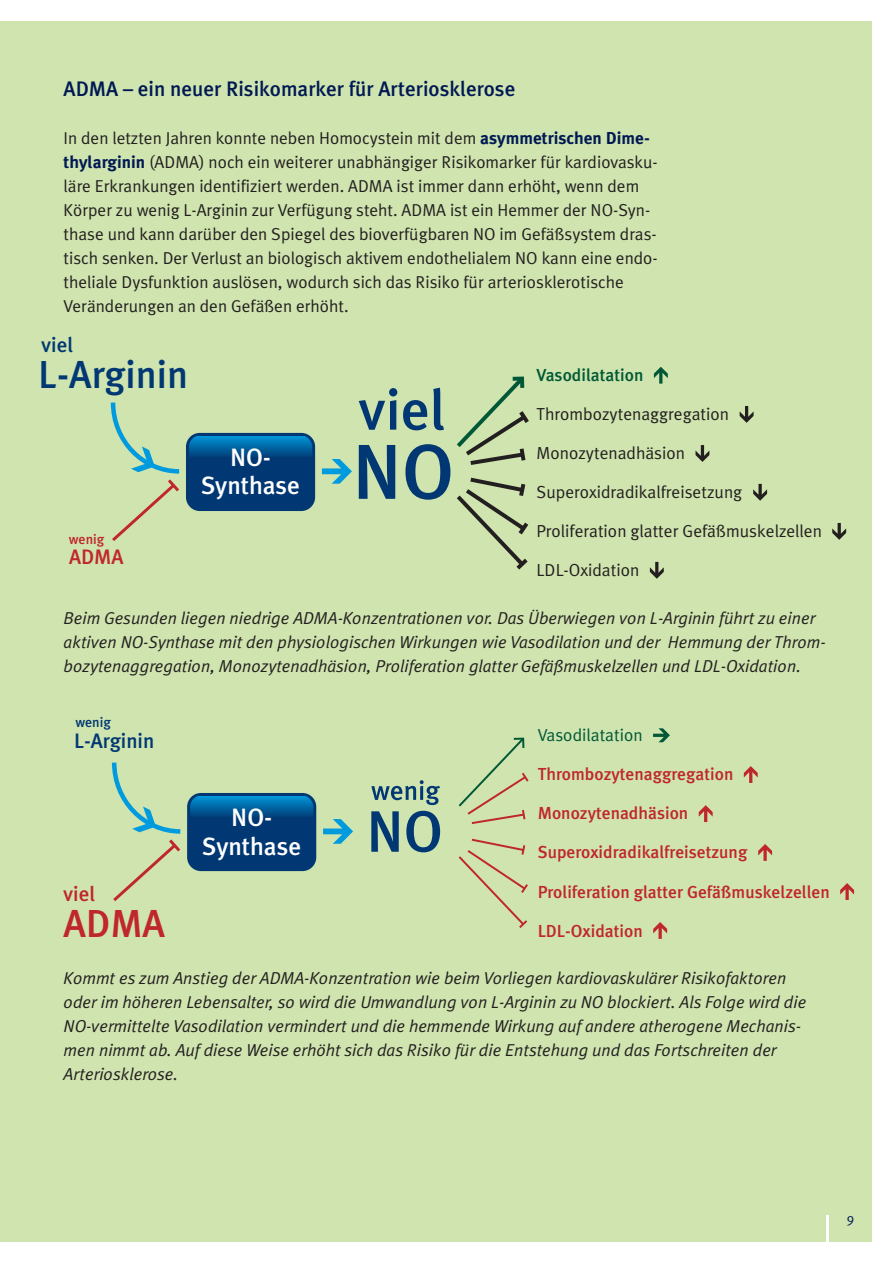
<style>
.page{position:relative;width:892px;height:1263px;background:#fff}
.page>*{position:absolute;margin:0;border:0;box-sizing:border-box;transform-origin:0 0}
.t1{font:500 39px "Meta Plus";color:#013874}
.t2{font:500 39px "Meta Plus";color:#c0262d}
.t3{font:500 25.05px/28.8px "Meta Plus";color:#fff;text-align:center}
.t4{font:500 21px "Meta Plus";color:#001954}
.t5{font:500 20.85px "Meta Plus";color:#013874}
.t6{font:500 20.85px "Meta Plus";color:#c0262d}
.t7{font:17.4px "Meta Plus Normal";color:#231f20}
.t8{font:500 17.4px "Meta Plus";color:#c0262d}
.t9{font:500 17.4px "Meta Plus";color:#005836}
.t10{font:17.4px "Meta Plus Normal";color:#005836}
.t11{font:italic 17.25px/24px "Meta Plus Normal";color:#231f20}
.t12{font:17.25px/24px "Meta Plus Normal";color:#231f20}
.t13{font:500 13.95px "Meta Plus";color:#c0262d}
.t14{font:500 13.95px "Meta Plus";color:#013874}
.t15{font:13.5px "Meta Plus Normal Caps";color:#001954}
.s1{font-family:"Meta Plus";font-weight:700;color:#001954}
</style>
<div class="page">
<div style="left:0;top:22px;width:872px;height:1220px;background:#cfe4ae"></div>
<svg style="left:322px;top:459px;width:30px;height:25px"></svg>
<svg style="left:110px;top:402px;width:202px;height:139px"></svg>
<div style="left:189px;top:457px;width:123px;height:14px;background:#013874"></div>
<svg style="left:359px;top:445px;width:36px;height:54px"></svg>
<svg style="left:359px;top:388px;width:38px;height:42px"></svg>
<svg style="left:403px;top:376px;width:126px;height:194px"></svg>
<svg style="left:740px;top:406px;width:14px;height:17px"></svg>
<svg style="left:654px;top:367px;width:14px;height:17px"></svg>
<svg style="left:695px;top:445px;width:14px;height:17px"></svg>
<svg style="left:753px;top:484px;width:14px;height:17px"></svg>
<svg style="left:832px;top:523px;width:14px;height:17px"></svg>
<svg style="left:650px;top:562px;width:14px;height:17px"></svg>
<svg style="left:323px;top:819px;width:30px;height:25px"></svg>
<svg style="left:458px;top:838px;width:70px;height:90px"></svg>
<svg style="left:458px;top:737px;width:71px;height:87px"></svg>
<svg style="left:111px;top:762px;width:202px;height:139px"></svg>
<div style="left:190px;top:817px;width:123px;height:14px;background:#013874"></div>
<svg style="left:744px;top:766px;width:14px;height:17px"></svg>
<svg style="left:653px;top:728px;width:17px;height:14px"></svg>
<svg style="left:699px;top:805px;width:14px;height:17px"></svg>
<svg style="left:758px;top:844px;width:14px;height:17px"></svg>
<svg style="left:840px;top:883px;width:14px;height:17px"></svg>
<svg style="left:653px;top:922px;width:14px;height:17px"></svg>
<svg style="left:371px;top:811px;width:28px;height:41px"></svg>
<svg style="left:406px;top:811px;width:34px;height:41px"></svg>
<svg style="left:371px;top:780px;width:69px;height:25px"></svg>
<hr style="left:827px;top:1215px;width:2px;height:48px;background:#fff">
<p class="t4" style="left:64px;top:81px;width:453px">ADMA – ein neuer Risikomarker für Arteriosklerose</p>
<p class="t12" style="left:64px;top:128px;width:596px">In den letzten Jahren konnte neben Homocystein mit dem <span class="s1">asymmetrischen Dime&shy;thylarginin</span> (ADMA) noch ein weiterer unabhängiger Risikomarker für kardiovasku&shy;läre Erkrankungen identifiziert werden. ADMA ist immer dann erhöht, wenn dem Körper zu wenig L-Arginin zur Verfügung steht. ADMA ist ein Hemmer der NO-Syn&shy;thase und kann darüber den Spiegel des bioverfügbaren NO im Gefäßsystem dras&shy;tisch senken. Der Verlust an biologisch aktivem endothelialem NO kann eine endo&shy;theliale Dysfunktion auslösen, wodurch sich das Risiko für arteriosklerotische Veränderungen an den Gefäßen erhöht.</p>
<p class="t5" style="left:41px;top:337px;width:33px">viel</p>
<h1 class="t1" style="left:38px;top:359px;width:151px">L-Arginin</h1>
<p class="t13" style="left:69px;top:534px;width:37px">wenig</p>
<p class="t6" style="left:69px;top:549px;width:56px">ADMA</p>
<h2 class="t3" style="left:201px;top:444px;width:100px">NO-<br>Synthase</h2>
<p class="t9" style="left:537px;top:369px;width:108px">Vasodilatation</p>
<p class="t7" style="left:537px;top:408px;width:194px">Thrombozytenaggregation</p>
<p class="t7" style="left:537px;top:447px;width:150px">Monozytenadhäsion</p>
<p class="t7" style="left:537px;top:486px;width:207px">Superoxidradikalfreisetzung</p>
<p class="t7" style="left:537px;top:525px;width:287px">Proliferation glatter Gefäßmuskelzellen</p>
<p class="t7" style="left:537px;top:564px;width:104px">LDL-Oxidation</p>
<p class="t11" style="left:64px;top:608px;width:763px">Beim Gesunden liegen niedrige ADMA-Konzentrationen vor. Das Überwiegen von L-Arginin führt zu einer aktiven NO-Synthase mit den physiologischen Wirkungen wie Vasodilation und der Hemmung der Throm&shy;bozytenaggregation, Monozytenadhäsion, Proliferation glatter Gefäßmuskelzellen und LDL-Oxidation.</p>
<p class="t14" style="left:75px;top:717px;width:37px">wenig</p>
<p class="t5" style="left:74px;top:733px;width:82px">L-Arginin</p>
<p class="t6" style="left:63px;top:886px;width:33px">viel</p>
<h1 class="t2" style="left:63px;top:908px;width:103px">ADMA</h1>
<h2 class="t3" style="left:202px;top:805px;width:100px">NO-<br>Synthase</h2>
<p class="t10" style="left:538px;top:729px;width:106px">Vasodilatation</p>
<p class="t8" style="left:538px;top:768px;width:197px">Thrombozytenaggregation</p>
<p class="t8" style="left:538px;top:807px;width:152px">Monozytenadhäsion</p>
<p class="t8" style="left:538px;top:846px;width:211px">Superoxidradikalfreisetzung</p>
<p class="t8" style="left:538px;top:885px;width:294px">Proliferation glatter Gefäßmuskelzellen</p>
<p class="t8" style="left:538px;top:924px;width:107px">LDL-Oxidation</p>
<p class="t11" style="left:64px;top:968px;width:744px">Kommt es zum Anstieg der ADMA-Konzentration wie beim Vorliegen kardiovaskulärer Risikofaktoren oder im höheren Lebensalter, so wird die Umwandlung von L-Arginin zu NO blockiert. Als Folge wird die NO-vermittelte Vasodilation vermindert und die hemmende Wirkung auf andere atherogene Mechanis&shy;men nimmt ab. Auf diese Weise erhöht sich das Risiko für die Entstehung und das Fortschreiten der Arteriosklerose.</p>
<p class="t15" style="left:847px;top:1212px;width:9px">9</p>
</div>
